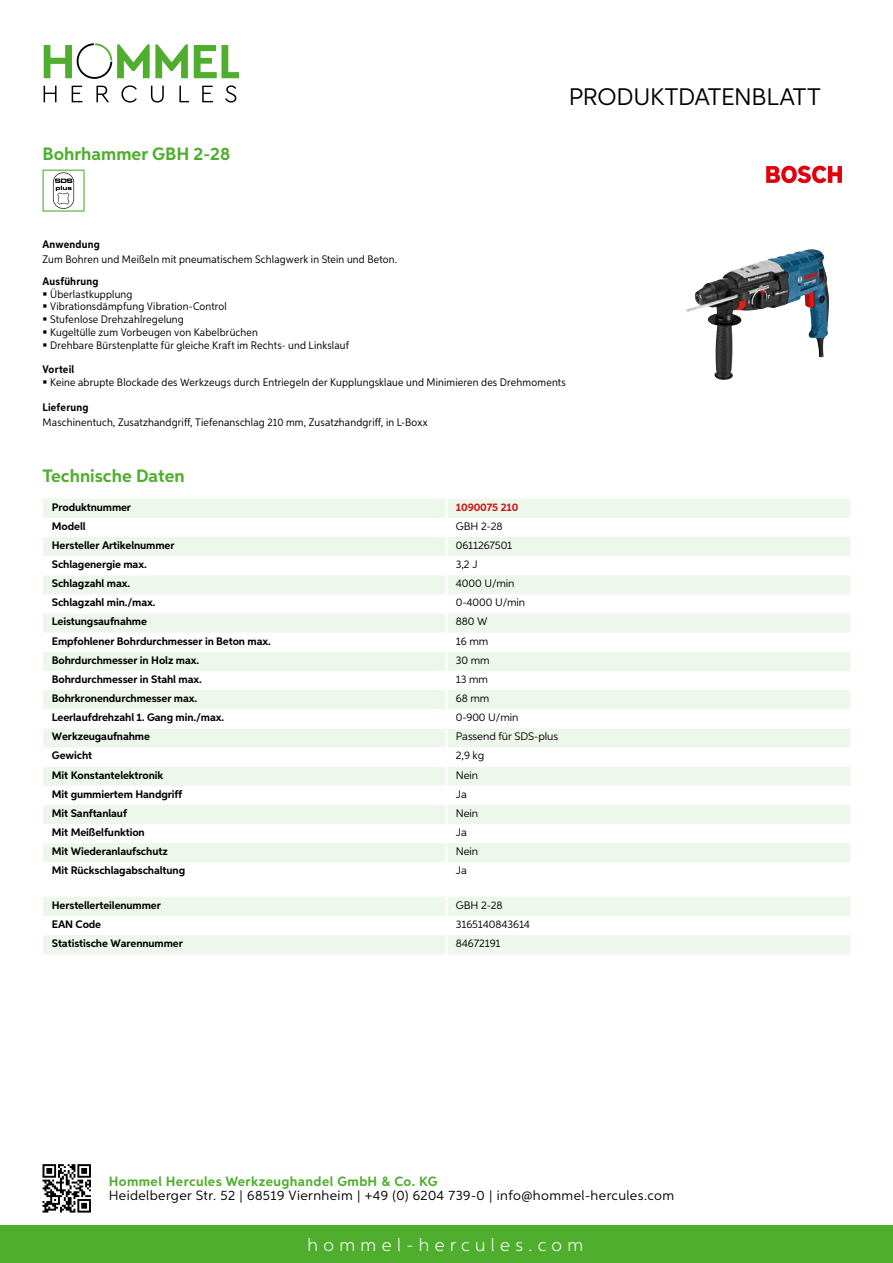
<style>
.page{position:relative;width:893px;height:1263px;background:#fff}
.page>*{position:absolute;margin:0;border:0;box-sizing:border-box;transform-origin:0 0}
.t1{font:24px "Aspira";letter-spacing:-.01em;color:#000}
.t2{font:700 18px "Aspira";color:#50ae2f}
.t3{font:300 18px "Aspira";letter-spacing:.3em;color:#fff}
.t4{font:13.5px "Aspira";letter-spacing:.03em;color:#000}
.t5{font:700 13.5px "Aspira";letter-spacing:.03em;color:#50ae2f}
.t6{font:700 10.95px "Aspira";letter-spacing:-.01em;color:#000}
.t7{font:10.95px/12.8px "Aspira Nar";letter-spacing:.015em;color:#000}
.t8{font:10.95px "Aspira";letter-spacing:-.01em;color:#000}
.t9{font:700 10.95px "Aspira Nar";letter-spacing:.02em;color:#000}
.t10{font:700 10.95px "Aspira";letter-spacing:-.01em;color:#cd1013}
</style>
<div class="page">
<div style="left:0;top:1226px;width:893px;height:37px;background:#50ae2f"></div>
<svg style="left:43px;top:1164px;width:48px;height:48px"></svg>
<svg style="left:194px;top:45px;width:45px;height:33px"></svg>
<svg style="left:44px;top:43px;width:144px;height:36px"></svg>
<svg style="left:44px;top:86px;width:13px;height:16px"></svg>
<svg style="left:72px;top:86px;width:10px;height:16px"></svg>
<svg style="left:96px;top:86px;width:13px;height:16px"></svg>
<svg style="left:121px;top:85px;width:16px;height:18px"></svg>
<svg style="left:151px;top:86px;width:13px;height:17px"></svg>
<svg style="left:179px;top:86px;width:10px;height:16px"></svg>
<svg style="left:202px;top:86px;width:11px;height:16px"></svg>
<svg style="left:225px;top:85px;width:11px;height:18px"></svg>
<div style="left:43px;top:499px;width:807px;height:19px;background:#eef7eb"></div>
<svg style="left:43px;top:537px;width:807px;height:325px;fill:#eef7eb"></svg>
<hr style="left:445px;top:499px;width:3px;height:19px;background:#fff">
<hr style="left:445px;top:537px;width:3px;height:19px;background:#fff">
<hr style="left:445px;top:556px;width:3px;height:19px;background:#fff">
<hr style="left:445px;top:575px;width:3px;height:19px;background:#fff">
<hr style="left:445px;top:594px;width:3px;height:19px;background:#fff">
<hr style="left:445px;top:613px;width:3px;height:20px;background:#fff">
<hr style="left:445px;top:633px;width:3px;height:19px;background:#fff">
<hr style="left:445px;top:652px;width:3px;height:19px;background:#fff">
<hr style="left:445px;top:671px;width:3px;height:19px;background:#fff">
<hr style="left:445px;top:690px;width:3px;height:19px;background:#fff">
<hr style="left:445px;top:709px;width:3px;height:19px;background:#fff">
<hr style="left:445px;top:728px;width:3px;height:19px;background:#fff">
<hr style="left:445px;top:747px;width:3px;height:20px;background:#fff">
<hr style="left:445px;top:767px;width:3px;height:19px;background:#fff">
<hr style="left:445px;top:786px;width:3px;height:19px;background:#fff">
<hr style="left:445px;top:805px;width:3px;height:19px;background:#fff">
<hr style="left:445px;top:824px;width:3px;height:19px;background:#fff">
<hr style="left:445px;top:843px;width:3px;height:19px;background:#fff">
<svg style="left:43px;top:897px;width:807px;height:57px"></svg>
<hr style="left:445px;top:935px;width:3px;height:19px;background:#fff">
<svg style="left:43px;top:170px;width:42px;height:42px"></svg>
<img style="left:686px;top:249px;width:125px;height:73px">
<svg style="left:766px;top:166px;width:76px;height:17px"></svg>
<h2 class="t2" style="left:43px;top:142px;width:189px">Bohrhammer GBH 2-28</h2>
<h1 class="t1" style="left:569px;top:82px;width:253px">Produktdatenblatt</h1>
<p class="t9" style="left:43px;top:237px;width:59px">Anwendung</p>
<p class="t7" style="left:43px;top:252px;width:356px">Zum Bohren und Meißeln mit pneumatischem Schlagwerk in Stein und Beton.</p>
<p class="t9" style="left:43px;top:274px;width:58px">Ausführung</p>
<p class="t7" style="left:50px;top:287px;width:300px">Überlastkupplung<br>Vibrationsdämpfung Vibration-Control<br>Stufenlose Drehzahlregelung<br>Kugeltülle zum Vorbeugen von Kabelbrüchen<br>Drehbare Bürstenplatte für gleiche Kraft im Rechts- und Linkslauf</p>
<p class="t9" style="left:43px;top:362px;width:33px">Vorteil</p>
<p class="t7" style="left:50px;top:375px;width:517px">Keine abrupte Blockade des Werkzeugs durch Entriegeln der Kupplungsklaue und Minimieren des Drehmoments</p>
<p class="t9" style="left:43px;top:400px;width:47px">Lieferung</p>
<p class="t7" style="left:43px;top:416px;width:387px">Maschinentuch, Zusatzhandgriff, Tiefenanschlag 210 mm, Zusatzhandgriff, in L-Boxx</p>
<h2 class="t2" style="left:43px;top:465px;width:144px">Technische Daten</h2>
<p class="t6" style="left:52px;top:500px;width:81px">Produktnummer</p>
<p class="t10" style="left:456px;top:500px;width:64px">1090075 210</p>
<p class="t6" style="left:52px;top:519px;width:35px">Modell</p>
<p class="t8" style="left:456px;top:519px;width:48px">GBH 2-28</p>
<p class="t6" style="left:52px;top:538px;width:124px">Hersteller Artikelnummer</p>
<p class="t8" style="left:456px;top:538px;width:58px">0611267501</p>
<p class="t6" style="left:52px;top:558px;width:96px">Schlagenergie max.</p>
<p class="t8" style="left:456px;top:558px;width:23px">3,2 J</p>
<p class="t6" style="left:52px;top:577px;width:80px">Schlagzahl max.</p>
<p class="t8" style="left:456px;top:577px;width:60px">4000 U/min</p>
<p class="t6" style="left:52px;top:596px;width:105px">Schlagzahl min./max.</p>
<p class="t8" style="left:456px;top:596px;width:71px">0-4000 U/min</p>
<p class="t6" style="left:52px;top:615px;width:97px">Leistungsaufnahme</p>
<p class="t8" style="left:456px;top:615px;width:33px">880 W</p>
<p class="t6" style="left:52px;top:634px;width:221px">Empfohlener Bohrdurchmesser in Beton max.</p>
<p class="t8" style="left:456px;top:634px;width:34px">16 mm</p>
<p class="t6" style="left:52px;top:653px;width:149px">Bohrdurchmesser in Holz max.</p>
<p class="t8" style="left:456px;top:653px;width:35px">30 mm</p>
<p class="t6" style="left:52px;top:672px;width:152px">Bohrdurchmesser in Stahl max.</p>
<p class="t8" style="left:456px;top:672px;width:34px">13 mm</p>
<p class="t6" style="left:52px;top:691px;width:147px">Bohrkronendurchmesser max.</p>
<p class="t8" style="left:456px;top:691px;width:35px">68 mm</p>
<p class="t6" style="left:52px;top:711px;width:174px">Leerlaufdrehzahl 1. Gang min./max.</p>
<p class="t8" style="left:456px;top:711px;width:64px">0-900 U/min</p>
<p class="t6" style="left:52px;top:730px;width:100px">Werkzeugaufnahme</p>
<p class="t8" style="left:456px;top:730px;width:104px">Passend für SDS-plus</p>
<p class="t6" style="left:52px;top:749px;width:42px">Gewicht</p>
<p class="t8" style="left:456px;top:749px;width:30px">2,9 kg</p>
<p class="t6" style="left:52px;top:768px;width:113px">Mit Konstantelektronik</p>
<p class="t8" style="left:456px;top:768px;width:24px">Nein</p>
<p class="t6" style="left:52px;top:787px;width:132px">Mit gummiertem Handgriff</p>
<p class="t8" style="left:456px;top:787px;width:13px">Ja</p>
<p class="t6" style="left:52px;top:806px;width:77px">Mit Sanftanlauf</p>
<p class="t8" style="left:456px;top:806px;width:24px">Nein</p>
<p class="t6" style="left:52px;top:825px;width:94px">Mit Meißelfunktion</p>
<p class="t8" style="left:456px;top:825px;width:13px">Ja</p>
<p class="t6" style="left:52px;top:844px;width:117px">Mit Wiederanlaufschutz</p>
<p class="t8" style="left:456px;top:845px;width:24px">Nein</p>
<p class="t6" style="left:52px;top:864px;width:135px">Mit Rückschlagabschaltung</p>
<p class="t8" style="left:456px;top:864px;width:13px">Ja</p>
<p class="t6" style="left:52px;top:898px;width:111px">Herstellerteilenummer</p>
<p class="t8" style="left:456px;top:898px;width:48px">GBH 2-28</p>
<p class="t6" style="left:52px;top:917px;width:51px">EAN Code</p>
<p class="t8" style="left:456px;top:917px;width:76px">3165140843614</p>
<p class="t6" style="left:52px;top:936px;width:132px">Statistische Warennummer</p>
<p class="t8" style="left:456px;top:937px;width:46px">84672191</p>
<p class="t5" style="left:109px;top:1172px;width:330px">Hommel Hercules Werkzeughandel GmbH &amp; Co. KG</p>
<p class="t4" style="left:109px;top:1187px;width:567px">Heidelberger Str. 52 | 68519 Viernheim | +49 (0) 6204 739-0 | info@hommel-hercules.com</p>
<h2 class="t3" style="left:307px;top:1234px;width:277px">hommel-hercules.com</h2>
</div>
